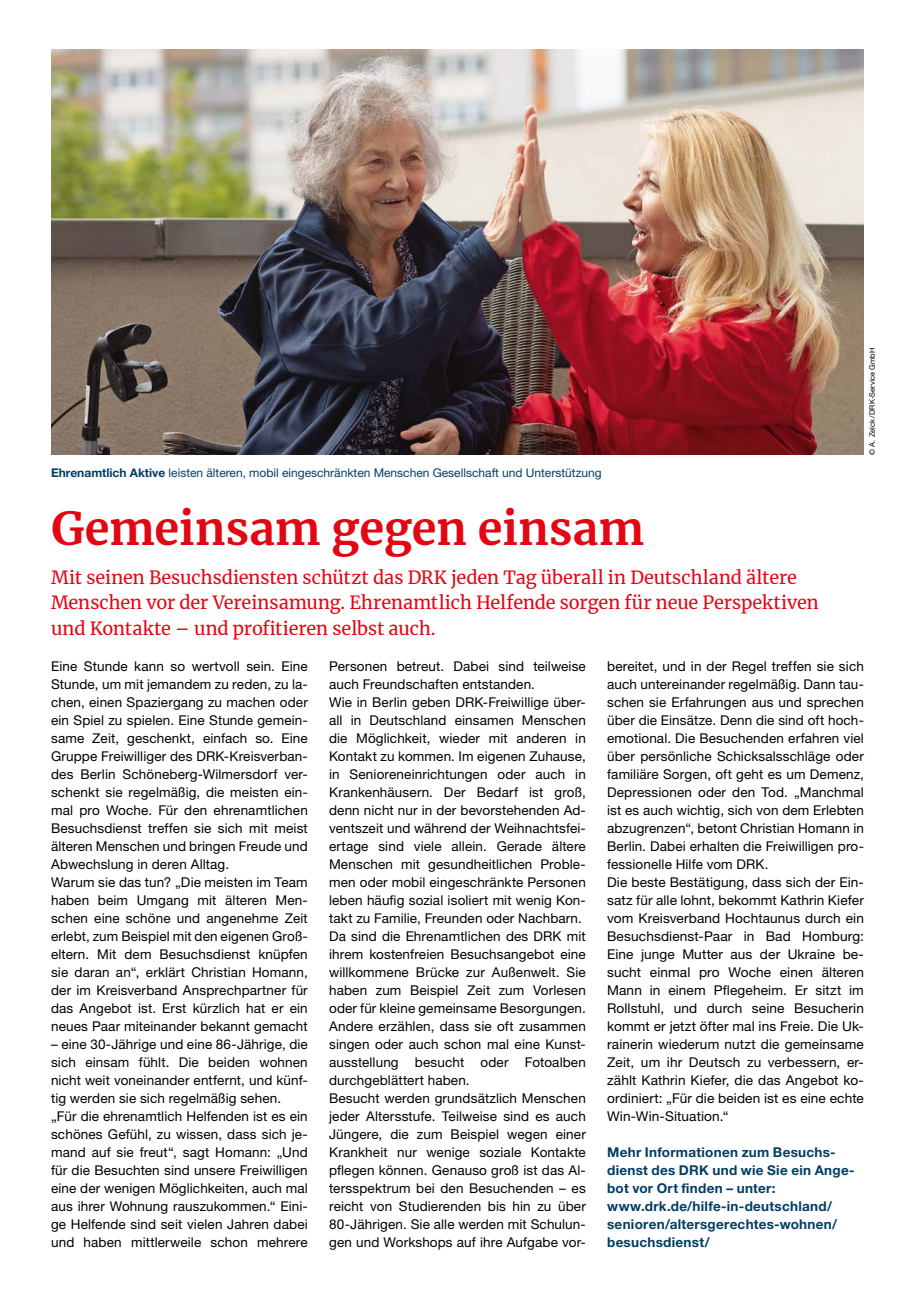
<style>
.page{position:relative;width:915px;height:1297px;background:#fff}
.page>*{position:absolute;margin:0;border:0;box-sizing:border-box;transform-origin:0 0}
.MGB_Headline{font:700 45px "Merriweather";color:#e30613}
.MGB_Subline{font:18px/25.5px "Merriweather";letter-spacing:-.005em;color:#e30613}
.MGB_Copy{font:13.5px/18px "Helvetica Neue LT Pro";letter-spacing:.01em;color:#000;text-align:justify}
.MGB_Info{font:700 13.5px/18px "Helvetica Neue LT Pro";letter-spacing:.02em;color:#003e66}
.MGB_BU{font:12px "Helvetica Neue LT Pro";color:#003e66}
.MGB_Fotocredits{font:7.5px "Helvetica Neue LT Pro";color:#000}
.s1{font-weight:700}
</style>
<div class="page">
<img style="left:51px;top:50px;width:812px;height:405px">
<p class="MGB_BU" style="left:51px;top:465px;width:552px"><span class="s1">Ehrenamtlich Aktive</span> leisten älteren, mobil eingeschränkten Menschen Gesellschaft und Unterstützung</p>
<p class="MGB_Headline" style="left:51px;top:497px;width:594px">Gemeinsam gegen einsam</p>
<p class="MGB_Subline" style="left:51px;top:564px;width:769px">Mit seinen Besuchsdiensten schützt das DRK jeden Tag überall in Deutschland ältere<br>Menschen vor der Vereinsamung. Ehrenamtlich Helfende sorgen für neue Perspektiven und Kontakte – und profitieren selbst auch.</p>
<p class="MGB_Fotocredits" style="left:867px;top:455px;width:108px;rotate:-90deg">© A. Zelck/DRK-Service GmbH</p>
<p class="MGB_Copy" style="left:51px;top:656px;width:258px">Eine Stunde kann so wertvoll sein. Eine Stunde, um mit jemandem zu reden, zu la&shy;chen, einen Spaziergang zu machen oder ein Spiel zu spielen. Eine Stunde gemein&shy;same Zeit, geschenkt, einfach so. Eine Gruppe Freiwilliger des DRK-Kreisverban&shy;des Berlin Schöneberg-Wilmersdorf ver&shy;schenkt sie regelmäßig, die meisten ein&shy;mal pro Woche. Für den ehrenamtlichen Besuchsdienst treffen sie sich mit meist älteren Menschen und bringen Freude und Abwechslung in deren Alltag.</p>
<p class="MGB_Copy" style="left:51px;top:872px;width:258px">Warum sie das tun? „Die meisten im Team haben beim Umgang mit älteren Men&shy;schen eine schöne und angenehme Zeit erlebt, zum Beispiel mit den eigenen Groß&shy;eltern. Mit dem Besuchsdienst knüpfen sie daran an“, erklärt Christian Homann, der im Kreisverband Ansprechpartner für das Angebot ist. Erst kürzlich hat er ein neues Paar miteinander bekannt gemacht</p>
<p class="MGB_Copy" style="left:51px;top:1034px;width:258px">– eine 30-Jährige und eine 86-Jährige, die sich einsam fühlt. Die beiden wohnen nicht weit voneinander entfernt, und künf&shy;tig werden sie sich regelmäßig sehen.</p>
<p class="MGB_Copy" style="left:51px;top:1106px;width:258px">„Für die ehrenamtlich Helfenden ist es ein schönes Gefühl, zu wissen, dass sich je&shy;mand auf sie freut“, sagt Homann: „Und für die Besuchten sind unsere Freiwilligen eine der wenigen Möglichkeiten, auch mal aus ihrer Wohnung rauszukommen.“ Eini&shy;ge Helfende sind seit vielen Jahren dabei und haben mittlerweile schon mehrere</p>
<p class="MGB_Copy" style="left:329px;top:656px;width:258px">Personen betreut. Dabei sind teilweise auch Freundschaften entstanden.</p>
<p class="MGB_Copy" style="left:329px;top:692px;width:258px">Wie in Berlin geben DRK-Freiwillige über&shy;all in Deutschland einsamen Menschen die Möglichkeit, wieder mit anderen in Kontakt zu kommen. Im eigenen Zuhause, in Senioreneinrichtungen oder auch in Krankenhäusern. Der Bedarf ist groß, denn nicht nur in der bevorstehenden Ad&shy;ventszeit und während der Weihnachtsfei&shy;ertage sind viele allein. Gerade ältere Menschen mit gesundheitlichen Proble&shy;men oder mobil eingeschränkte Personen leben häufig sozial isoliert mit wenig Kon&shy;takt zu Familie, Freunden oder Nachbarn.</p>
<p class="MGB_Copy" style="left:329px;top:926px;width:258px">Da sind die Ehrenamtlichen des DRK mit ihrem kostenfreien Besuchsangebot eine willkommene Brücke zur Außenwelt. Sie haben zum Beispiel Zeit zum Vorlesen oder für kleine gemeinsame Besorgungen.<br>Andere erzählen, dass sie oft zusammen singen oder auch schon mal eine Kunst&shy;ausstellung besucht oder Fotoalben durchgeblättert haben.</p>
<p class="MGB_Copy" style="left:329px;top:1088px;width:258px">Besucht werden grundsätzlich Menschen jeder Altersstufe. Teilweise sind es auch Jüngere, die zum Beispiel wegen einer Krankheit nur wenige soziale Kontakte pflegen können. Genauso groß ist das Al&shy;tersspektrum bei den Besuchenden – es reicht von Studierenden bis hin zu über 80-Jährigen. Sie alle werden mit Schulun&shy;gen und Workshops auf ihre Aufgabe vor-</p>
<p class="MGB_Copy" style="left:607px;top:656px;width:258px">bereitet, und in der Regel treffen sie sich auch untereinander regelmäßig. Dann tau&shy;schen sie Erfahrungen aus und sprechen über die Einsätze. Denn die sind oft hoch&shy;emotional. Die Besuchenden erfahren viel über persönliche Schicksalsschläge oder familiäre Sorgen, oft geht es um Demenz, Depressionen oder den Tod. „Manchmal ist es auch wichtig, sich von dem Erlebten abzugrenzen“, betont Christian Homann in Berlin. Dabei erhalten die Freiwilligen pro&shy;fessionelle Hilfe vom DRK.</p>
<p class="MGB_Copy" style="left:607px;top:872px;width:258px">Die beste Bestätigung, dass sich der Ein&shy;satz für alle lohnt, bekommt Kathrin Kiefer vom Kreisverband Hochtaunus durch ein Besuchsdienst-Paar in Bad Homburg:<br>Eine junge Mutter aus der Ukraine be&shy;sucht einmal pro Woche einen älteren Mann in einem Pflegeheim. Er sitzt im Rollstuhl, und durch seine Besucherin kommt er jetzt öfter mal ins Freie. Die Uk&shy;rainerin wiederum nutzt die gemeinsame Zeit, um ihr Deutsch zu verbessern, er&shy;zählt Kathrin Kiefer, die das Angebot ko&shy;ordiniert: „Für die beiden ist es eine echte Win-Win-Situation.“</p>
<p class="MGB_Info" style="left:607px;top:1142px;width:249px">Mehr Informationen zum Besuchs&shy;dienst des DRK und wie Sie ein Ange&shy;bot vor Ort finden – unter:</p>
<p class="MGB_Info" style="left:607px;top:1196px;width:231px">www.drk.de/hilfe-in-deutschland/ senioren/altersgerechtes-wohnen/ besuchsdienst/</p>
</div>
